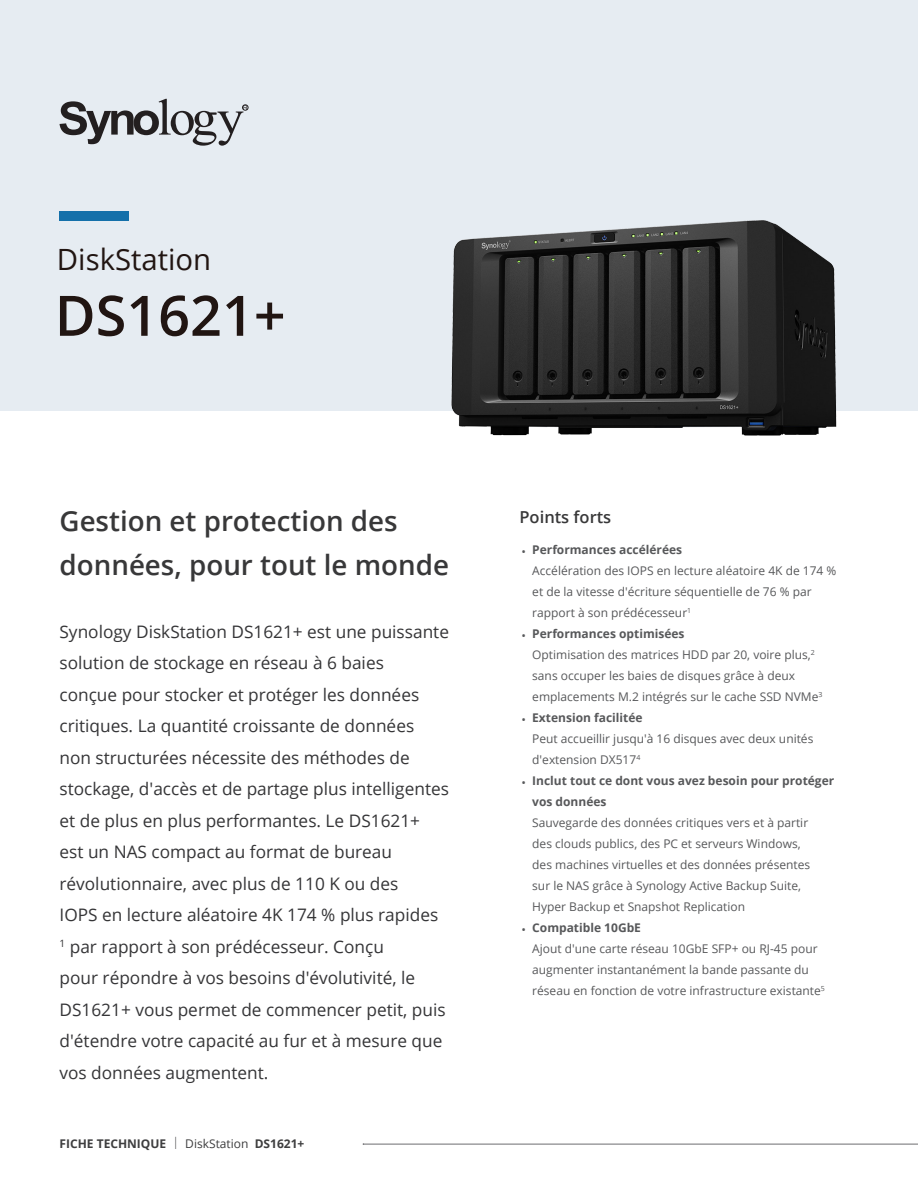
<style>
.page{position:relative;width:918px;height:1188px;background:#fff}
.page>*{position:absolute;margin:0;border:0;box-sizing:border-box;transform-origin:0 0}
.Model_Name{font:600 55.8px "Open Sans";color:#211512}
.Product_Type{font:29.25px "Open Sans";color:#211512}
.Introduction_Title{font:600 27.75px/43.5px "Open Sans";color:#383839}
.Introduction{font:17.25px/31.5px "Open Sans";color:#353537}
.Selling_Title{font:600 16.5px "Open Sans";color:#383839}
.t1{font:12px/21px "Open Sans";color:#57585a}
.t2{font:700 12px "Open Sans";color:#3e3e3f}
.s1{font-weight:300}
.s2{font-weight:400}
.s3{font-weight:700}
</style>
<div class="page">
<div style="left:0;top:0;width:918px;height:410px;background:#e6ecf2"></div>
<div style="left:60px;top:211px;width:69px;height:10px;background:#1470aa"></div>
<svg style="left:60px;top:99px;width:188px;height:47px"></svg>
<img style="left:439px;top:220px;width:412px;height:216px">
<hr style="left:363px;top:1144px;width:555px;height:1px;background:#6c6d70">
<p class="Product_Type" style="left:57px;top:240px;width:156px">DiskStation</p>
<p class="Model_Name" style="left:55px;top:277px;width:232px">DS1621+</p>
<p class="Introduction_Title" style="left:60px;top:499px;width:391px">Gestion et protection des données, pour tout le monde</p>
<p class="Introduction" style="left:60px;top:616px;width:391px">Synology DiskStation DS1621+ est une puissante solution de stockage en réseau à 6 baies<br>conçue pour stocker et protéger les données critiques. La quantité croissante de données non structurées nécessite des méthodes de stockage, d'accès et de partage plus intelligentes et de plus en plus performantes. Le DS1621+<br>est un NAS compact au format de bureau révolutionnaire, avec plus de 110 K ou des<br>IOPS en lecture aléatoire 4K 174 % plus rapides<br><sup>1</sup> par rapport à son prédécesseur. Conçu<br>pour répondre à vos besoins d'évolutivité, le DS1621+ vous permet de commencer petit, puis d'étendre votre capacité au fur et à mesure que vos données augmentent.</p>
<p class="t2" style="left:60px;top:1135px;width:246px">FICHE TECHNIQUE <span class="s1">|</span> <span class="s2">DiskStation</span> DS1621+</p>
<p class="Selling_Title" style="left:520px;top:506px;width:93px">Points forts</p>
<p class="t1" style="left:532px;top:539px;width:306px;text-indent:-11px">• <span class="s3">Performances accélérées<br></span>Accélération des IOPS en lecture aléatoire 4K de 174 % et de la vitesse d'écriture séquentielle de 76 % par rapport à son prédécesseur<sup>1</sup></p>
<p class="t1" style="left:532px;top:623px;width:292px;text-indent:-11px">• <span class="s3">Performances optimisées<br></span>Optimisation des matrices HDD par 20, voire plus,<sup>2 </sup>sans occuper les baies de disques grâce à deux emplacements M.2 intégrés sur le cache SSD NVMe<sup>3</sup></p>
<p class="t1" style="left:532px;top:707px;width:283px;text-indent:-11px">• <span class="s3">Extension facilitée<br></span>Peut accueillir jusqu'à 16 disques avec deux unités d'extension DX517<sup>4</sup></p>
<p class="t1" style="left:532px;top:770px;width:304px;text-indent:-11px">• <span class="s3">Inclut tout ce dont vous avez besoin pour protéger vos données<br></span>Sauvegarde des données critiques vers et à partir<br>des clouds publics, des PC et serveurs Windows,<br>des machines virtuelles et des données présentes<br>sur le NAS grâce à Synology Active Backup Suite, Hyper Backup et Snapshot Replication</p>
<p class="t1" style="left:532px;top:917px;width:294px;text-indent:-11px">• <span class="s3">Compatible 10GbE<br></span>Ajout d'une carte réseau 10GbE SFP+ ou RJ-45 pour augmenter instantanément la bande passante du réseau en fonction de votre infrastructure existante<sup>5</sup></p>
</div>
